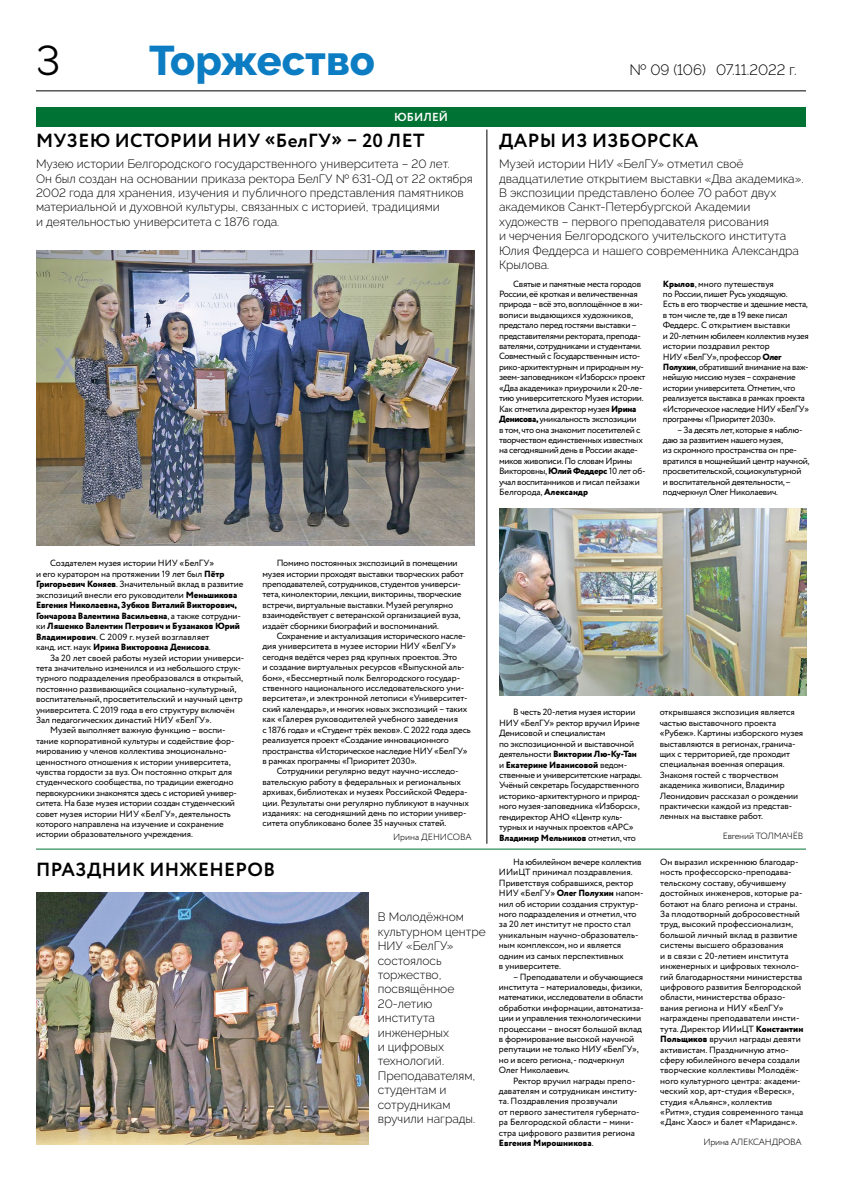
<style>
.page{position:relative;width:842px;height:1191px;background:#fff}
.page>*{position:absolute;margin:0;border:0;box-sizing:border-box;transform-origin:0 0}
.t1{font:800 41.3px "Raleway";color:#0c7dc2}
.t2{font:41.3px "Raleway";color:#000}
.t3{font:700 19px "Circe";letter-spacing:.02em;color:#000}
.t4{font:300 15px "Raleway";color:#000}
.t5{font:300 12px/14.4px "Raleway";color:#000}
.t6{font:700 11.6px "Circe";letter-spacing:.01em;color:#fff}
.t7{font:9px/10.4px "Circe";letter-spacing:-.01em;color:#000}
.t8{font:9px/10.4px "Circe";letter-spacing:-.03em;color:#000}
.t9{font:300 9px "Circe";letter-spacing:-.02em;color:#000}
.t10{font:300 9px "Circe";color:#000}
.s1{font-family:"Circe Bold 2";font-weight:400}
.s2{font-weight:800}
</style>
<div class="page">
<hr style="left:36px;top:91px;width:770px;height:1px;background:#000">
<div style="left:36px;top:107px;width:770px;height:20px;background:#007233"></div>
<hr style="left:487px;top:129px;width:1px;height:714px;background:#000">
<img style="left:36px;top:892px;width:333px;height:253px">
<img style="left:36px;top:250px;width:439px;height:296px">
<img style="left:499px;top:509px;width:307px;height:187px">
<hr style="left:36px;top:848px;width:770px;height:1px;background:#007233">
<h1 class="t2" style="left:36px;top:36px;width:26px">3</h1>
<h1 class="t1" style="left:149px;top:37px;width:227px">Торжество</h1>
<p class="t6" style="left:394px;top:109px;width:55px">ЮБИЛЕЙ</p>
<h3 class="t4" style="left:630px;top:61px;width:169px">№ 09 (106) 07.11.2022 г.</h3>
<h2 class="t3" style="left:36px;top:128px;width:390px">МУЗЕЮ ИСТОРИИ НИУ <span class="s1">«</span>БелГУ<span class="s1">»</span> – 20 ЛЕТ</h2>
<h2 class="t3" style="left:499px;top:128px;width:201px">ДАРЫ ИЗ ИЗБОРСКА</h2>
<p class="t5" style="left:36px;top:157px;width:438px">Музею истории Белгородского государственного университета – 20 лет.<br>Он был создан на основании приказа ректора БелГУ № 631-ОД от 22 октября 2002 года для хранения, изучения и публичного представления памятников материальной и духовной культуры, связанных с историей, традициями<br>и деятельностью университета с 1876 года.</p>
<p class="t5" style="left:499px;top:157px;width:306px">Музей истории НИУ «БелГУ» отметил своё двадцатилетие открытием выставки «Два академика».<br>В экспозиции представлено более 70 работ двух академиков Санкт-Петербургской Академии художеств – первого преподавателя рисования<br>и черчения Белгородского учительского института Юлия Феддерса и нашего современника Александра Крылова.</p>
<p class="t7" style="left:499px;top:279px;width:148px;text-indent:14px">Святые и памятные места городов России, её кроткая и величественная природа – всё это, воплощённое в жи&shy;вописи выдающихся художников, предстало перед гостями выставки – представителями ректората, препода&shy;вателями, сотрудниками и студентами.<br>Совместный с Государственным исто&shy;рико-архитектурным и природным му&shy;зеем-заповедником «Изборск» проект «Два академика» приурочили к 20-ле&shy;тию университетского Музея истории.<br>Как отметила директор музея <span class="s2">Ирина Денисова,</span> уникальность экспозиции<br>в том, что она знакомит посетителей с творчеством единственных известных на сегодняшний день в России акаде&shy;миков живописи. По словам Ирины Викторовны, <span class="s2">Юлий Феддерс</span> 10 лет об&shy;учал воспитанников и писал пейзажи Белгорода, <span class="s2">Александр</span></p>
<p class="t7" style="left:663px;top:279px;width:148px"><span class="s2">Крылов</span>, много путешествуя<br>по России, пишет Русь уходящую.<br>Есть в его творчестве и здешние места, в том числе те, где в 19 веке писал Феддерс. С открытием выставки<br>и 20-летним юбилеем коллектив музея истории поздравил ректор<br>НИУ «БелГУ», профессор <span class="s2">Олег Полухин</span>, обративший внимание на важ&shy;нейшую миссию музея – сохранение истории университета. Отметим, что реализуется выставка в рамках проекта «Историческое наследие НИУ «БелГУ» программы «Приоритет 2030».</p>
<p class="t8" style="left:663px;top:424px;width:148px;text-indent:14px">– За десять лет, которые я наблю&shy;даю за развитием нашего музея,<br>из скромного пространства он пре&shy;вратился в мощнейший центр научной, просветительской, социокультурной<br>и воспитательной деятельности, – подчеркнул Олег Николаевич.</p>
<p class="t7" style="left:36px;top:558px;width:209px;text-indent:14px">Создателем музея истории НИУ «БелГУ»<br>и его куратором на протяжении 19 лет был <span class="s2">Пётр Григорьевич Коняев</span>. Значительный вклад в развитие экспозиций внесли его руководители <span class="s2">Меньшикова Евгения Николаевна, Зубков Виталий Викторович, Гончарова Валентина Васильевна</span>, а также сотрудни&shy;ки <span class="s2">Ляшенко Валентин Петрович и Бузанаков Юрий Владимирович</span>. С 2009 г. музей возглавляет<br>канд. ист. наук <span class="s2">Ирина Викторовна Денисова</span>.</p>
<p class="t7" style="left:50px;top:652px;width:196px">За 20 лет своей работы музей истории универси-</p>
<p class="t7" style="left:36px;top:663px;width:207px">тета значительно изменился и из небольшого струк-</p>
<p class="t7" style="left:36px;top:673px;width:209px">турного подразделения преобразовался в открытый,</p>
<p class="t7" style="left:36px;top:684px;width:202px">постоянно развивающийся социально-культурный,</p>
<p class="t7" style="left:36px;top:694px;width:208px">воспитательный, просветительский и научный центр</p>
<p class="t7" style="left:36px;top:704px;width:200px">университета. С 2019 года в его структуру включён</p>
<p class="t7" style="left:36px;top:715px;width:177px">Зал педагогических династий НИУ «БелГУ».</p>
<p class="t7" style="left:50px;top:725px;width:177px">Музей выполняет важную функцию – воспи-</p>
<p class="t7" style="left:36px;top:736px;width:200px">тание корпоративной культуры и содействие фор-</p>
<p class="t7" style="left:36px;top:746px;width:192px">мированию у членов коллектива эмоционально-</p>
<p class="t7" style="left:36px;top:756px;width:196px">ценностного отношения к истории университета,</p>
<p class="t7" style="left:36px;top:767px;width:198px">чувства гордости за вуз. Он постоянно открыт для</p>
<p class="t7" style="left:36px;top:777px;width:199px">студенческого сообщества, по традиции ежегодно</p>
<p class="t8" style="left:36px;top:788px;width:203px">первокурсники знакомятся здесь с историей универ-</p>
<p class="t7" style="left:36px;top:798px;width:201px">ситета. На базе музея истории создан студенческий</p>
<p class="t7" style="left:36px;top:808px;width:196px">совет музея истории НИУ «БелГУ», деятельность</p>
<p class="t7" style="left:36px;top:819px;width:189px">которого направлена на изучение и сохранение</p>
<p class="t7" style="left:36px;top:829px;width:159px">истории образовательного учреждения.</p>
<p class="t7" style="left:262px;top:558px;width:203px;text-indent:14px">Помимо постоянных экспозиций в помещении музея истории проходят выставки творческих работ преподавателей, сотрудников, студентов универси&shy;тета, кинолектории, лекции, викторины, творческие встречи, виртуальные выставки. Музей регулярно взаимодействует с ветеранской организацией вуза, издаёт сборники биографий и воспоминаний.</p>
<p class="t7" style="left:262px;top:631px;width:210px;text-indent:14px">Сохранение и актуализация исторического насле&shy;дия университета в музее истории НИУ «БелГУ» сегодня ведётся через ряд крупных проектов. Это<br>и создание виртуальных ресурсов «Выпускной аль&shy;бом», «Бессмертный полк Белгородского государ&shy;ственного национального исследовательского уни&shy;верситета», и электронной летописи «Университет&shy;ский календарь», и многих новых экспозиций – таких как «Галерея руководителей учебного заведения<br>с 1876 года» и «Студент трёх веков». С 2022 года здесь реализуется проект «Создание инновационного пространства «Историческое наследие НИУ «БелГУ» в рамках программы «Приоритет 2030».</p>
<p class="t7" style="left:262px;top:766px;width:208px;text-indent:14px">Сотрудники регулярно ведут научно-исследо&shy;вательскую работу в федеральных и региональных архивах, библиотеках и музеях Российской Федера&shy;ции. Результаты они регулярно публикуют в научных изданиях: на сегодняшний день по истории универ&shy;ситета опубликовано более 35 научных статей.</p>
<p class="t10" style="left:393px;top:831px;width:80px">Ирина ДЕНИСОВА</p>
<h2 class="t3" style="left:36px;top:857px;width:240px">ПРАЗДНИК ИНЖЕНЕРОВ</h2>
<h3 class="t5" style="left:378px;top:910px;width:109px">В Молодёжном культурном центре<br>НИУ «БелГУ» состоялось торжество, посвящённое<br>20-летию института инженерных<br>и цифровых технологий.<br>Преподавателям, студентам и сотрудникам вручили награды.</h3>
<p class="t7" style="left:499px;top:707px;width:144px;text-indent:14px">В честь 20-летия музея истории<br>НИУ «БелГУ» ректор вручил Ирине<br>Денисовой и специалистам<br>по экспозиционной и выставочной деятельности <span class="s2">Виктории Лю-Ку-Тан </span>и <span class="s2">Екатерине Иванисовой</span> ведом&shy;ственные и университетские награды.<br>Учёный секретарь Государственного историко-архитектурного и природ&shy;ного музея-заповедника «Изборск», гендиректор АНО «Центр куль&shy;турных и научных проектов «АРС»<br><span class="s2">Владимир Мельников</span> отметил, что</p>
<p class="t7" style="left:660px;top:707px;width:145px">открывшаяся экспозиция является частью выставочного проекта «Рубеж». Картины изборского музея выставляются в регионах, гранича&shy;щих с территорией, где проходит специальная военная операция.<br>Знакомя гостей с творчеством академика живописи, Владимир<br>Леонидович рассказал о рождении практически каждой из представ&shy;ленных на выставке работ.</p>
<p class="t9" style="left:723px;top:829px;width:82px">Евгений ТОЛМАЧЁВ</p>
<p class="t7" style="left:499px;top:857px;width:146px;text-indent:14px">На юбилейном вечере коллектив<br>ИИиЦТ принимал поздравления.<br>Приветствуя собравшихся, ректор<br>НИУ «БелГУ» <span class="s2">Олег Полухин</span> напом&shy;нил об истории создания структур&shy;ного подразделения и отметил, что за 20 лет институт не просто стал уникальным научно-образователь&shy;ным комплексом, но и является одним из самых перспективных<br>в университете.</p>
<p class="t7" style="left:499px;top:971px;width:146px;text-indent:14px">– Преподаватели и обучающиеся института – материаловеды, физики, математики, исследователи в области обработки информации, автоматиза&shy;ции и управления технологическими процессами – вносят большой вклад в формирование высокой научной репутации не только НИУ «БелГУ», но и всего региона, - подчеркнул<br>Олег Николаевич.</p>
<p class="t7" style="left:499px;top:1075px;width:142px;text-indent:14px">Ректор вручил награды препо&shy;давателям и сотрудникам институ&shy;та. Поздравления прозвучали<br>от первого заместителя губернато&shy;ра Белгородской области – мини&shy;стра цифрового развития региона<br><span class="s2">Евгения Мирошникова</span>.</p>
<p class="t7" style="left:660px;top:857px;width:145px">Он выразил искреннюю благодар&shy;ность профессорско-преподава&shy;тельскому составу, обучившему достойных инженеров, которые ра&shy;ботают на благо региона и страны.<br>За плодотворный добросовестный труд, высокий профессионализм, большой личный вклад в развитие системы высшего образования<br>и в связи с 20-летием института инженерных и цифровых техноло&shy;гий благодарностями министерства цифрового развития Белгородской области, министерства образо&shy;вания региона и НИУ «БелГУ» награждены преподаватели инсти&shy;тута. Директор ИИиЦТ <span class="s2">Константин<br>Польщиков</span> вручил награды девяти активистам. Праздничную атмо&shy;сферу юбилейного вечера создали творческие коллективы Молодёж&shy;ного культурного центра: академи&shy;ческий хор, арт-студия «Вереск», студия «Альянс», коллектив «Ритм», студия современного танца «Данс Хаос» и балет «Мариданс».</p>
<p class="t9" style="left:703px;top:1135px;width:100px">Ирина АЛЕКСАНДРОВА</p>
</div>
